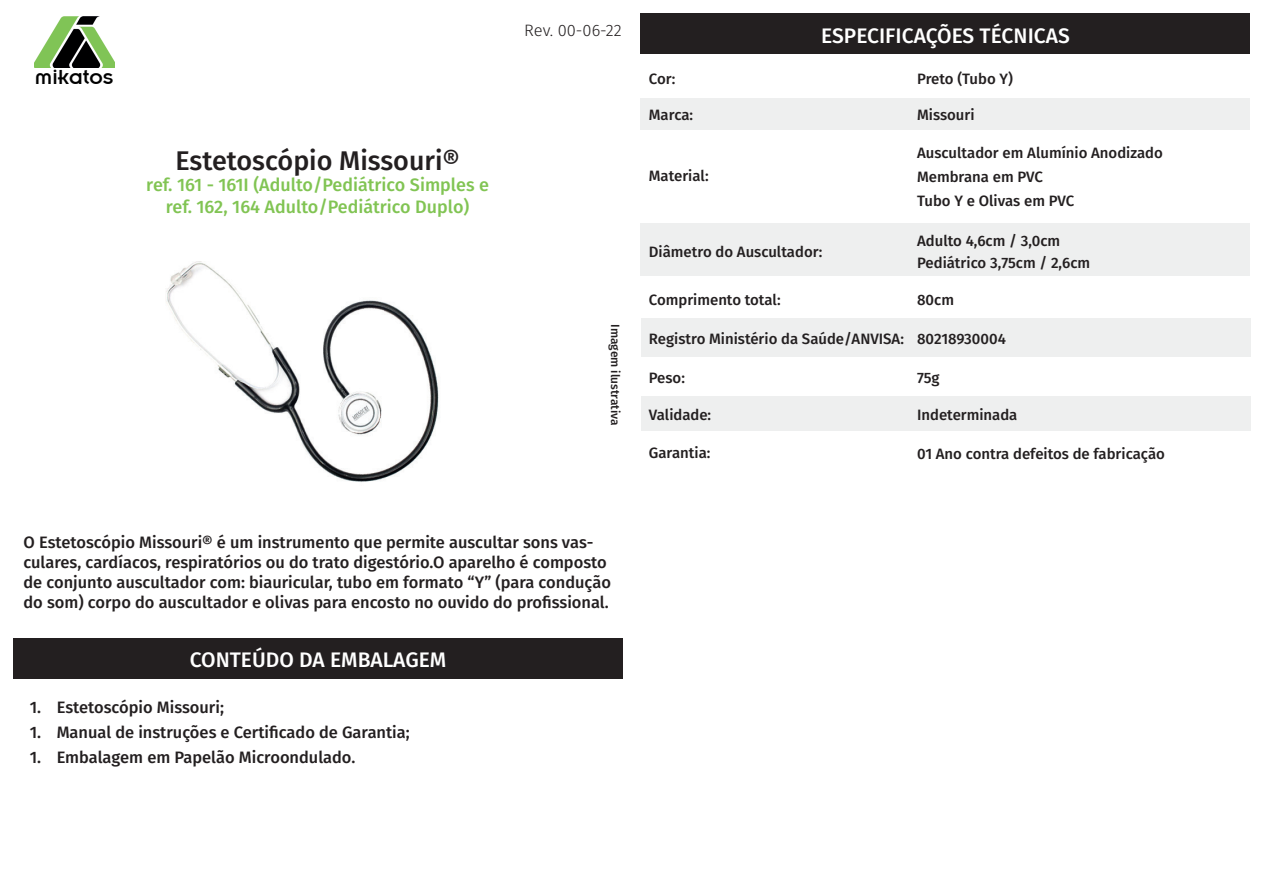
<style>
.page{position:relative;width:1263px;height:893px;background:#fff}
.page>*{position:absolute;margin:0;border:0;box-sizing:border-box;transform-origin:0 0}
.t1{font:500 27px "Fira Sans";color:#231f20}
.t2{font:22.5px "Insignia";color:#000}
.t3{font:500 21px "Fira Sans";color:#fff}
.t4{font:500 18px/21.6px "Fira Sans";color:#81c453;text-align:center}
.t5{font:500 16.5px/19.8px "Fira Sans";color:#231f20}
.t6{font:300 16.5px "Fira Sans";color:#231f20}
.t7{font:500 15px/23.5px "Fira Sans";color:#231f20}
.t8{font:500 12px "Fira Sans";color:#231f20}
</style>
<div class="page">
<div style="left:641px;top:397px;width:609px;height:34px;background:#eeefef"></div>
<div style="left:640px;top:98px;width:610px;height:31px;background:#eeefef"></div>
<div style="left:640px;top:13px;width:610px;height:40px;background:#231f20"></div>
<div style="left:13px;top:638px;width:609px;height:40px;background:#231f20"></div>
<div style="left:641px;top:318px;width:609px;height:38px;background:#eeefef"></div>
<div style="left:640px;top:223px;width:610px;height:53px;background:#eeefef"></div>
<img style="left:34px;top:17px;width:81px;height:51px">
<img style="left:166px;top:261px;width:273px;height:221px">
<h2 class="t2" style="left:35px;top:66px;width:80px">mikatos</h2>
<h1 class="t1" style="left:175px;top:139px;width:286px">Estetoscópio Missouri®</h1>
<p class="t4" style="left:146px;top:173px;width:344px">ref. 161 - 161I (Adulto/Pediátrico Simples e ref. 162, 164 Adulto/Pediátrico Duplo)</p>
<p class="t6" style="left:524px;top:19px;width:99px">Rev. 00-06-22</p>
<p class="t8" style="left:625px;top:324px;width:103px;rotate:90deg">Imagem ilustrativa</p>
<p class="t7" style="left:649px;top:67px;width:28px">Cor:</p>
<p class="t7" style="left:649px;top:103px;width:46px">Marca:</p>
<p class="t7" style="left:649px;top:163px;width:61px">Material:</p>
<p class="t3" style="left:821px;top:19px;width:250px">ESPECIFICAÇÕES TÉCNICAS</p>
<p class="t7" style="left:917px;top:67px;width:97px">Preto (Tubo Y)</p>
<p class="t7" style="left:917px;top:103px;width:59px">Missouri</p>
<p class="t7" style="left:917px;top:141px;width:247px">Auscultador em Alumínio Anodizado<br>Membrana em PVC<br>Tubo Y e Olivas em PVC</p>
<p class="t7" style="left:649px;top:240px;width:175px">Diâmetro do Auscultador:</p>
<p class="t7" style="left:917px;top:229px;width:175px;line-height:22.2px">Adulto 4,6cm / 3,0cm<br>Pediátrico 3,75cm / 2,6cm</p>
<p class="t7" style="left:649px;top:287px;width:133px">Comprimento total:</p>
<p class="t7" style="left:917px;top:287px;width:38px">80cm</p>
<p class="t7" style="left:649px;top:326px;width:257px">Registro Ministério da Saúde/ANVISA:</p>
<p class="t7" style="left:649px;top:365px;width:38px">Peso:</p>
<p class="t7" style="left:649px;top:403px;width:64px">Validade:</p>
<p class="t7" style="left:649px;top:440px;width:63px">Garantia:</p>
<p class="t7" style="left:917px;top:326px;width:90px">80218930004</p>
<p class="t7" style="left:917px;top:365px;width:24px">75g</p>
<p class="t7" style="left:917px;top:403px;width:102px">Indeterminada</p>
<p class="t7" style="left:917px;top:441px;width:249px">01 Ano contra defeitos de fabricação</p>
<p class="t5" style="left:23px;top:532px;width:589px">O Estetoscópio Missouri® é um instrumento que permite auscultar sons vas&shy;culares, cardíacos, respiratórios ou do trato digestório.O aparelho é composto de conjunto auscultador com: biauricular, tubo em formato “Y” (para condução do som) corpo do auscultador e olivas para encosto no ouvido do profissional.</p>
<p class="t3" style="left:190px;top:643px;width:258px">CONTEÚDO DA EMBALAGEM</p>
<p class="t5" style="left:30px;top:696px;width:196px">1. Estetoscópio Missouri;</p>
<p class="t5" style="left:30px;top:721px;width:382px">1. Manual de instruções e Certificado de Garantia;</p>
<p class="t5" style="left:30px;top:746px;width:327px">1. Embalagem em Papelão Microondulado.</p>
</div>
